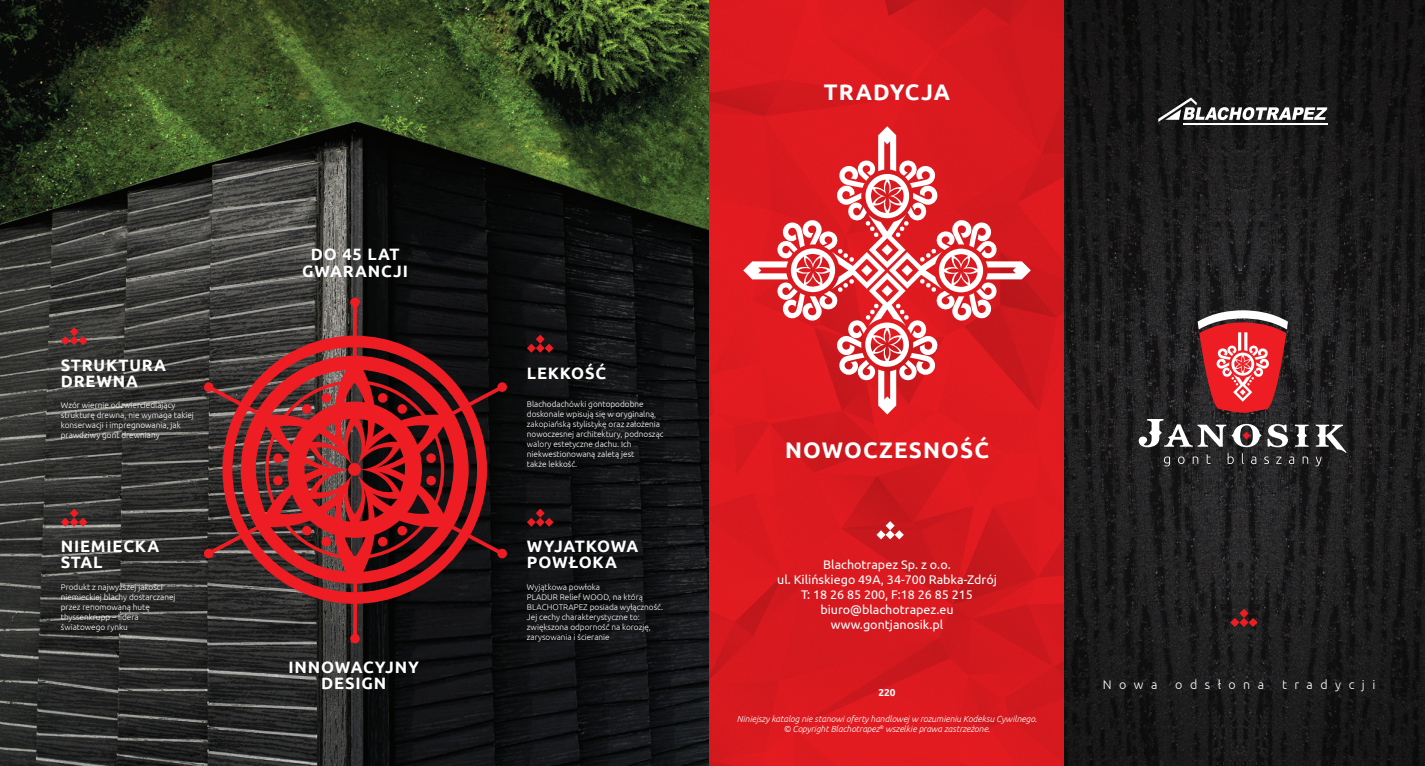
<style>
.page{position:relative;width:1425px;height:766px;background:#fff}
.page>*{position:absolute;margin:0;border:0;box-sizing:border-box;transform-origin:0 0}
.t1{font:700 22.5px "Ubuntu";letter-spacing:.05em;color:#fff}
.t2{font:700 16.5px/16.5px "Ubuntu";letter-spacing:.05em;color:#fff}
.t3{font:12.5px/15px "Ubuntu";color:#fff;text-align:center}
.t4{font:300 12.5px "Ubuntu";letter-spacing:.6em;color:#fff}
.t5{font:700 10px "Ubuntu";color:#fff}
.t6{font:italic 300 8.75px/10.5px "Ubuntu";color:#fff;text-align:center}
.t7{font:300 8.25px/9.9px "Ubuntu";color:#fff}
</style>
<div class="page">
<img style="left:0;top:0;width:1424px;height:765px">
<svg style="left:1230px;top:608px;width:27px;height:18px"></svg>
<img style="left:709px;top:0;width:354px;height:765px">
<svg style="left:876px;top:521px;width:27px;height:18px"></svg>
<hr style="left:1183px;top:124px;width:144px;height:1px;background:#fff">
<svg style="left:1158px;top:97px;width:169px;height:25px"></svg>
<svg style="left:1163px;top:456px;width:6px;height:10px"></svg>
<svg style="left:1178px;top:456px;width:6px;height:8px"></svg>
<svg style="left:1192px;top:456px;width:6px;height:7px"></svg>
<svg style="left:1206px;top:454px;width:4px;height:10px"></svg>
<svg style="left:1227px;top:453px;width:6px;height:11px"></svg>
<svg style="left:1241px;top:453px;width:2px;height:11px"></svg>
<svg style="left:1251px;top:456px;width:5px;height:8px"></svg>
<svg style="left:1264px;top:456px;width:4px;height:8px"></svg>
<svg style="left:1276px;top:456px;width:5px;height:7px"></svg>
<svg style="left:1288px;top:456px;width:6px;height:8px"></svg>
<svg style="left:1302px;top:456px;width:6px;height:7px"></svg>
<svg style="left:1267px;top:424px;width:20px;height:23px"></svg>
<svg style="left:1294px;top:424px;width:14px;height:22px"></svg>
<svg style="left:1315px;top:424px;width:31px;height:42px"></svg>
<svg style="left:1138px;top:419px;width:123px;height:28px"></svg>
<svg style="left:1197px;top:310px;width:90px;height:102px;background:#c14a4e"></svg>
<svg style="left:743px;top:126px;width:287px;height:288px"></svg>
<svg style="left:222px;top:335px;width:265px;height:268px;background:#5f2325"></svg>
<svg style="left:241px;top:355px;width:227px;height:228px;background:#972124"></svg>
<svg style="left:377px;top:392px;width:11px;height:11px"></svg>
<svg style="left:397px;top:403px;width:10px;height:11px"></svg>
<svg style="left:347px;top:462px;width:15px;height:14px"></svg>
<svg style="left:321px;top:392px;width:11px;height:11px"></svg>
<svg style="left:301px;top:403px;width:11px;height:11px"></svg>
<svg style="left:377px;top:536px;width:11px;height:11px"></svg>
<svg style="left:397px;top:525px;width:10px;height:11px"></svg>
<svg style="left:321px;top:536px;width:11px;height:11px"></svg>
<svg style="left:301px;top:525px;width:11px;height:11px"></svg>
<svg style="left:272px;top:475px;width:11px;height:11px"></svg>
<svg style="left:272px;top:452px;width:11px;height:11px"></svg>
<svg style="left:426px;top:475px;width:10px;height:11px"></svg>
<svg style="left:425px;top:452px;width:11px;height:11px"></svg>
<svg style="left:353px;top:307px;width:4px;height:63px"></svg>
<svg style="left:349px;top:297px;width:11px;height:10px"></svg>
<svg style="left:353px;top:571px;width:4px;height:62px"></svg>
<svg style="left:349px;top:633px;width:11px;height:11px"></svg>
<svg style="left:437px;top:381px;width:70px;height:43px;background:#631215"></svg>
<svg style="left:203px;top:381px;width:70px;height:43px;background:#823031"></svg>
<svg style="left:437px;top:516px;width:70px;height:43px;background:#631316"></svg>
<svg style="left:203px;top:516px;width:70px;height:43px;background:#7c2b2d"></svg>
<svg style="left:61px;top:327px;width:26px;height:18px"></svg>
<svg style="left:61px;top:508px;width:26px;height:18px"></svg>
<svg style="left:527px;top:334px;width:26px;height:18px"></svg>
<svg style="left:527px;top:508px;width:26px;height:18px"></svg>
<h1 class="t1" style="left:824px;top:78px;width:128px">TRADYCJA</h1>
<h2 class="t2" style="left:302px;top:246px;width:107px;text-align:center">DO 45 LAT<br>GWARANCJI</h2>
<h2 class="t2" style="left:61px;top:356px;width:107px">STRUKTURA<br>DREWNA</h2>
<h2 class="t2" style="left:527px;top:364px;width:81px">LEKKOŚĆ</h2>
<p class="t7" style="left:61px;top:400px;width:135px">Wzór wiernie odzwierciedlający strukturę drewna, nie wymaga takiej konserwacji i impregnowania, jak prawdziwy gont drewniany</p>
<p class="t7" style="left:527px;top:399px;width:138px">Blachodachówki gontopodobne doskonale wpisują się w oryginalną, zakopiańską stylistykę oraz założenia nowoczesnej architektury, podnosząc walory estetyczne dachu. Ich niekwestionowaną zaletą jest<br>także lekkość.</p>
<h1 class="t1" style="left:785px;top:436px;width:205px">NOWOCZESNOŚĆ</h1>
<h2 class="t2" style="left:61px;top:537px;width:100px">NIEMIECKA<br>STAL</h2>
<p class="t7" style="left:61px;top:582px;width:116px">Produkt z najwyższej jakości niemieckiej blachy dostarczanej przez renomowaną hutę thyssenkrupp – lidera światowego rynku</p>
<h2 class="t2" style="left:527px;top:537px;width:113px">WYJATKOWA<br>POWŁOKA</h2>
<p class="t7" style="left:527px;top:582px;width:138px">Wyjątkowa powłoka<br>PLADUR Relief WOOD, na którą<br>BLACHOTRAPEZ posiada wyłączność.<br>Jej cechy charakterystyczne to: zwiększona odporność na korozję, zarysowania i ścieranie</p>
<h3 class="t3" style="left:777px;top:556px;width:221px">Blachotrapez Sp. z o.o.<br>ul. Kilińskiego 49A, 34-700 Rabka-Zdrój<br>T: 18 26 85 200, F:18 26 85 215 biuro@blachotrapez.eu www.gontjanosik.pl</h3>
<h2 class="t2" style="left:288px;top:658px;width:132px;text-align:center">INNOWACYJNY<br>DESIGN</h2>
<p class="t5" style="left:878px;top:685px;width:19px">220</p>
<h3 class="t4" style="left:1102px;top:676px;width:56px">Nowa</h3>
<h3 class="t4" style="left:1175px;top:676px;width:90px">odsłona</h3>
<h3 class="t4" style="left:1282px;top:676px;width:95px">tradycji</h3>
<p class="t6" style="left:737px;top:713px;width:301px">Niniejszy katalog nie stanowi oferty handlowej w rozumieniu Kodeksu Cywilnego. © Copyright Blachotrapez<sup>®</sup> wszelkie prawa zastrzeżone.</p>
</div>
